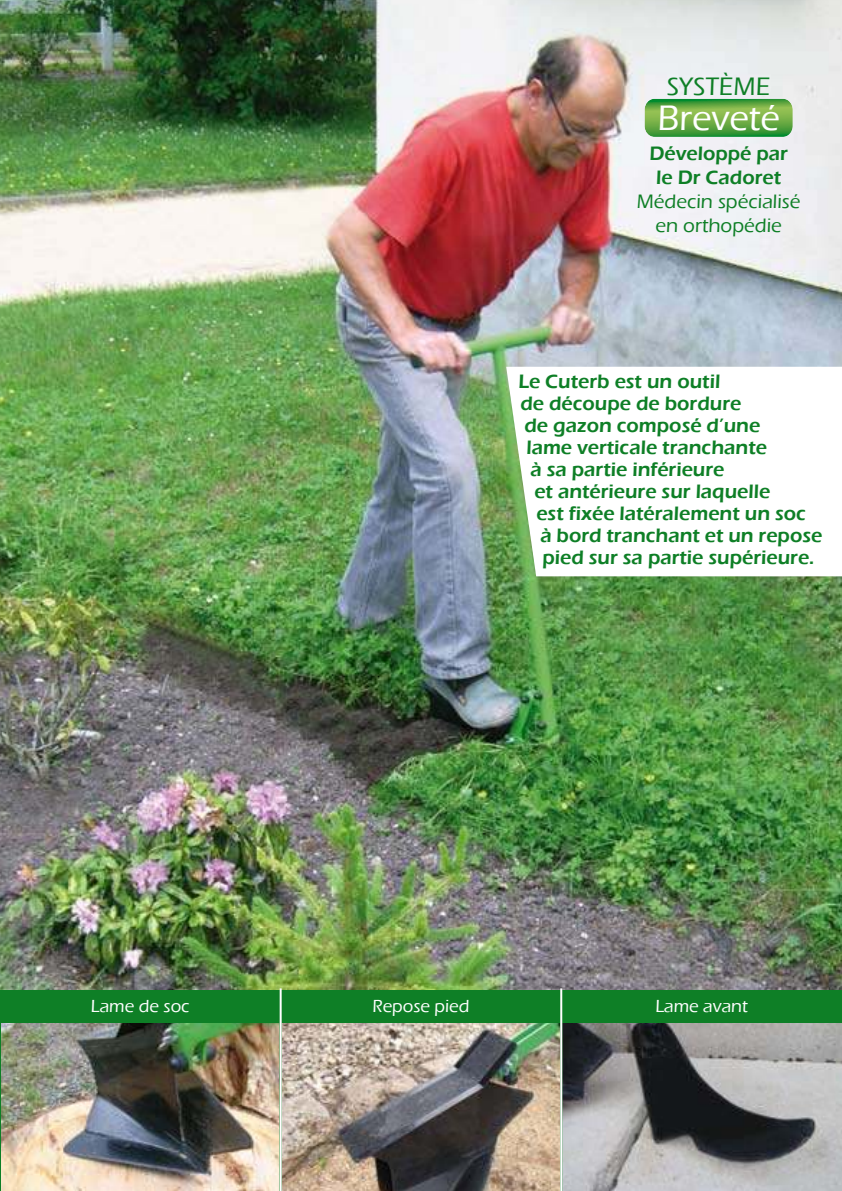
<style>
.page{position:relative;width:842px;height:1191px;background:#fff}
.page>*{position:absolute;margin:0;border:0;box-sizing:border-box;transform-origin:0 0}
.t1{font:500 36.4px "Eras ITC";color:#fff}
.t2{font:500 26px "Eras ITC";color:#0e7f26}
.t3{font:600 20px/24px "Eras ITC";color:#0e7f26;text-align:center}
.t4{font:500 20px/24px "Eras ITC";color:#0e7f26;text-align:center}
.t5{font:500 18px "Eras ITC";color:#fff}
</style>
<div class="page">
<img style="left:1px;top:0;width:841px;height:989px">
<svg style="left:644px;top:99px;width:149px;height:38px;background:#65aa47"></svg>
<img style="left:0;top:1022px;width:280px;height:169px">
<img style="left:282px;top:1022px;width:278px;height:169px">
<svg style="left:562px;top:1022px;width:280px;height:169px;background:#868787"></svg>
<div style="left:0;top:989px;width:281px;height:33px;background:#0e7f26"></div>
<div style="left:281px;top:989px;width:280px;height:33px;background:#0e7f26"></div>
<div style="left:561px;top:989px;width:281px;height:33px;background:#0e7f26"></div>
<hr style="left:280px;top:988px;width:2px;height:203px;background:#fff">
<hr style="left:560px;top:988px;width:2px;height:203px;background:#fff">
<svg style="left:506px;top:367px;width:336px;height:209px"></svg>
<h2 class="t2" style="left:667px;top:76px;width:105px">SYSTÈME</h2>
<h1 class="t1" style="left:657px;top:103px;width:124px">Breveté</h1>
<p class="t3" style="left:649px;top:143px;width:140px">Développé par le Dr Cadoret</p>
<p class="t4" style="left:637px;top:191px;width:165px">Médecin spécialisé en orthopédie</p>
<p class="t3" style="left:518px;top:371px;width:203px">Le Cuterb est un outil</p>
<p class="t3" style="left:520px;top:393px;width:222px">de découpe de bordure</p>
<p class="t3" style="left:524px;top:415px;width:237px">de gazon composé d’une</p>
<p class="t3" style="left:526px;top:437px;width:242px">lame verticale tranchante</p>
<p class="t3" style="left:530px;top:459px;width:196px">à sa partie inférieure</p>
<p class="t3" style="left:534px;top:481px;width:237px">et antérieure sur laquelle</p>
<p class="t3" style="left:536px;top:503px;width:271px">est fixée latéralement un soc</p>
<p class="t3" style="left:540px;top:525px;width:284px">à bord tranchant et un repose</p>
<p class="t3" style="left:542px;top:547px;width:274px">pied sur sa partie supérieure.</p>
<p class="t5" style="left:91px;top:998px;width:100px">Lame de soc</p>
<p class="t5" style="left:372px;top:998px;width:99px">Repose pied</p>
<p class="t5" style="left:655px;top:998px;width:94px">Lame avant</p>
</div>
